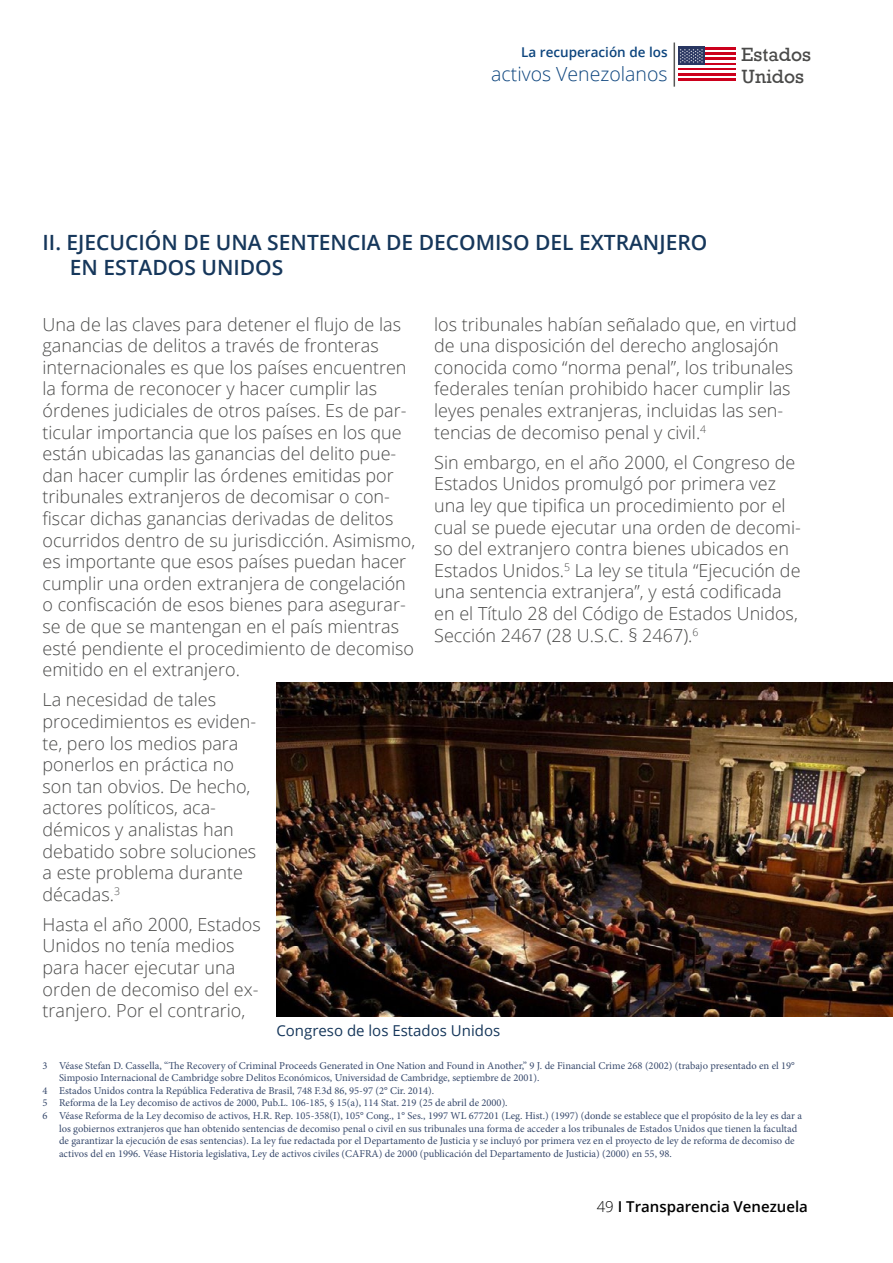
<style>
.page{position:relative;width:893px;height:1263px;background:#fff}
.page>*{position:absolute;margin:0;border:0;box-sizing:border-box;transform-origin:0 0}
.t1{font:600 21px/25.2px "Open Sans";color:#16375b}
.t2{font:300 19.5px "Open Sans";color:#0d457e}
.t3{font:300 18px/21.6px "Open Sans";color:#4a4a49}
.t4{font:18px/21.6px "Rockwell";color:#4a4a49}
.t5{font:15px "Open Sans";color:#16375b}
.t6{font:600 15px "Open Sans";color:#000}
.t7{font:600 13.5px "Open Sans";color:#0d457e}
.t8{font:10.5px "Minion Pro";color:#37496c}
.s1{font-weight:300}
</style>
<div class="page">
<hr style="left:674px;top:43px;width:1px;height:44px;background:#575756">
<hr style="left:678px;top:78px;width:58px;height:2px;background:#cc001c">
<hr style="left:678px;top:73px;width:58px;height:2px;background:#cc001c">
<hr style="left:678px;top:68px;width:58px;height:2px;background:#cc001c">
<hr style="left:678px;top:62px;width:58px;height:3px;background:#cc001c">
<hr style="left:678px;top:57px;width:58px;height:3px;background:#cc001c">
<hr style="left:678px;top:52px;width:58px;height:3px;background:#cc001c">
<hr style="left:678px;top:47px;width:58px;height:2px;background:#cc001c">
<div style="left:678px;top:47px;width:27px;height:18px;background:#293661"></div>
<svg style="left:680px;top:49px;width:23px;height:14px"></svg>
<img style="left:277px;top:682px;width:616px;height:334px">
<p class="t7" style="left:521px;top:43px;width:148px">La recuperación de los</p>
<p class="t2" style="left:491px;top:60px;width:178px">activos Venezolanos</p>
<p class="t4" style="left:742px;top:44px;width:71px">Estados<br>Unidos</p>
<p class="t1" style="left:70px;top:229px;width:639px;text-indent:-27px">II. EJECUCIÓN DE UNA SENTENCIA DE DECOMISO DEL EXTRANJERO<br>EN ESTADOS UNIDOS</p>
<p class="t3" style="left:43px;top:313px;width:374px">Una de las claves para detener el flujo de las ganancias de delitos a través de fronteras internacionales es que los países encuentren la forma de reconocer y hacer cumplir las órdenes judiciales de otros países. Es de par&shy;ticular importancia que los países en los que están ubicadas las ganancias del delito pue&shy;dan hacer cumplir las órdenes emitidas por tribunales extranjeros de decomisar o con&shy;fiscar dichas ganancias derivadas de delitos ocurridos dentro de su jurisdicción. Asimismo, es importante que esos países puedan hacer cumplir una orden extranjera de congelación o confiscación de esos bienes para asegurar&shy;se de que se mantengan en el país mientras esté pendiente el procedimiento de decomiso emitido en el extranjero.</p>
<p class="t3" style="left:43px;top:688px;width:215px">La necesidad de tales procedimientos es eviden&shy;te, pero los medios para ponerlos en práctica no son tan obvios. De hecho, actores políticos, aca&shy;démicos y analistas han debatido sobre soluciones a este problema durante décadas.<sup>3</sup></p>
<p class="t3" style="left:43px;top:913px;width:220px">Hasta el año 2000, Estados<br>Unidos no tenía medios para hacer ejecutar una orden de decomiso del ex&shy;tranjero. Por el contrario,</p>
<p class="t3" style="left:434px;top:313px;width:364px">los tribunales habían señalado que, en virtud de una disposición del derecho anglosajón conocida como “norma penal”, los tribunales federales tenían prohibido hacer cumplir las leyes penales extranjeras, incluidas las sen&shy;tencias de decomiso penal y civil.<sup>4</sup></p>
<p class="t3" style="left:434px;top:451px;width:368px">Sin embargo, en el año 2000, el Congreso de Estados Unidos promulgó por primera vez una ley que tipifica un procedimiento por el cual se puede ejecutar una orden de decomi&shy;so del extranjero contra bienes ubicados en Estados Unidos.<sup>5</sup> La ley se titula “Ejecución de una sentencia extranjera”, y está codificada en el Título 28 del Código de Estados Unidos, Sección 2467 (28 U.S.C. § 2467).<sup>6</sup></p>
<p class="t5" style="left:276px;top:1020px;width:225px">Congreso de los Estados Unidos</p>
<p class="t8" style="left:43px;top:1058px;width:754px">3 Véase Stefan D. Cassella, “The Recovery of Criminal Proceeds Generated in One Nation and Found in Another,” 9 J. de Financial Crime 268 (2002) (trabajo presentado en el 19°</p>
<p class="t8" style="left:59px;top:1071px;width:482px">Simposio Internacional de Cambridge sobre Delitos Económicos, Universidad de Cambridge, septiembre de 2001).</p>
<p class="t8" style="left:43px;top:1083px;width:393px">4 Estados Unidos contra la República Federativa de Brasil, 748 F.3d 86, 95-97 (2° Cir. 2014).</p>
<p class="t8" style="left:43px;top:1096px;width:467px">5 Reforma de la Ley decomiso de activos de 2000, Pub.L. 106-185, § 15(a), 114 Stat. 219 (25 de abril de 2000).</p>
<p class="t8" style="left:43px;top:1109px;width:761px">6 Véase Reforma de la Ley decomiso de activos, H.R. Rep. 105-358(I), 105° Cong., 1° Ses., 1997 WL 677201 (Leg. Hist.) (1997) (donde se establece que el propósito de la ley es dar a</p>
<p class="t8" style="left:59px;top:1121px;width:740px">los gobiernos extranjeros que han obtenido sentencias de decomiso penal o civil en sus tribunales una forma de acceder a los tribunales de Estados Unidos que tienen la facultad</p>
<p class="t8" style="left:59px;top:1134px;width:737px">de garantizar la ejecución de esas sentencias). La ley fue redactada por el Departamento de Justicia y se incluyó por primera vez en el proyecto de ley de reforma de decomiso de</p>
<p class="t8" style="left:59px;top:1146px;width:614px">activos del en 1996. Véase Historia legislativa, Ley de activos civiles (CAFRA) de 2000 (publicación del Departamento de Justicia) (2000) en 55, 98.</p>
<p class="t6" style="left:597px;top:1196px;width:213px"><span class="s1">49</span> I Transparencia Venezuela</p>
</div>
